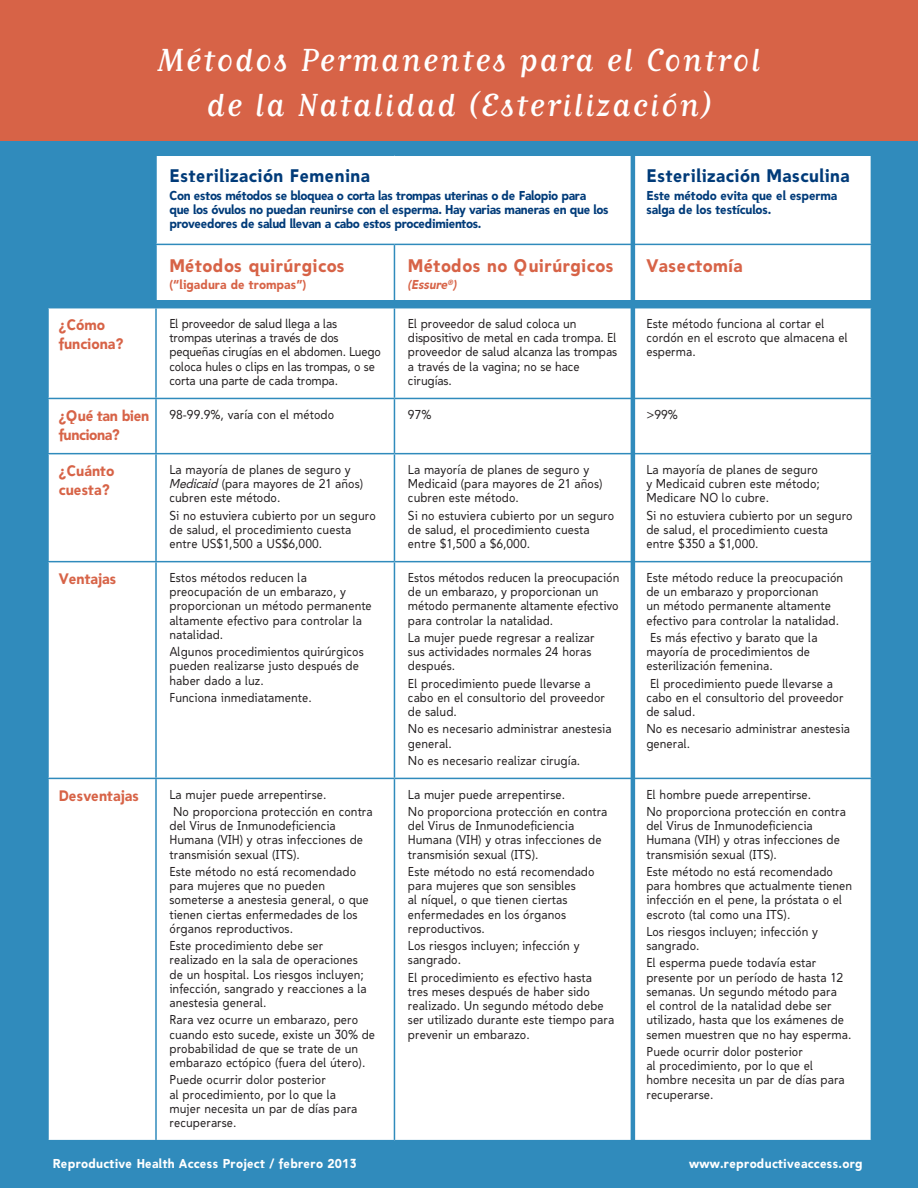
<style>
.page{position:relative;width:918px;height:1188px;background:#308bbc}
.page>*{position:absolute;margin:0;border:0;box-sizing:border-box;transform-origin:0 0}
.t1{font:37.5px/45px "Matrix Script";letter-spacing:.05em;color:#fff;text-align:center}
.t2{font:700 18px "Bawdy";letter-spacing:.025em;color:#d76347}
.t3{font:700 18px "Bawdy";letter-spacing:.025em;color:#013b79}
.method{font:700 15px/19.5px "Bawdy";color:#d76347}
.method-2{font:700 15px/19.5px "Bawdy";letter-spacing:-.03em;color:#d76347}
.body{font:12.75px/14.2px "Bawdy";color:#231f20}
.subhead{font:700 12.75px/14.2px "Bawdy";letter-spacing:-.03em;color:#013b79}
.body-2{font:12.75px/14.2px "Bawdy";letter-spacing:-.02em;color:#231f20}
.body-3{font:700 12.75px "Bawdy";letter-spacing:.02em;color:#fff}
.subhead-2{font:700 12.75px "Bawdy";color:#d76347}
.subhead-3{font:italic 700 12.75px "Bawdy";color:#d76347}
.s1{font-style:italic}
</style>
<div class="page">
<div style="left:157px;top:156px;width:237px;height:144px;background:#fff"></div>
<div style="left:394px;top:156px;width:477px;height:144px;background:#fff"></div>
<div style="left:49px;top:308px;width:822px;height:832px;background:#fff"></div>
<hr style="left:156px;top:244px;width:238px;height:1px;background:#308bbc">
<hr style="left:394px;top:244px;width:239px;height:1px;background:#308bbc">
<hr style="left:394px;top:245px;width:1px;height:62px;background:#308bbc">
<hr style="left:633px;top:244px;width:239px;height:1px;background:#308bbc">
<hr style="left:155px;top:308px;width:2px;height:90px;background:#308bbc">
<hr style="left:394px;top:308px;width:1px;height:90px;background:#308bbc">
<hr style="left:47px;top:398px;width:109px;height:1px;background:#308bbc">
<hr style="left:156px;top:398px;width:238px;height:1px;background:#308bbc">
<hr style="left:155px;top:399px;width:2px;height:54px;background:#308bbc">
<hr style="left:394px;top:398px;width:239px;height:1px;background:#308bbc">
<hr style="left:394px;top:399px;width:1px;height:54px;background:#308bbc">
<hr style="left:633px;top:398px;width:239px;height:1px;background:#308bbc">
<hr style="left:47px;top:453px;width:109px;height:1px;background:#308bbc">
<hr style="left:156px;top:453px;width:238px;height:1px;background:#308bbc">
<hr style="left:155px;top:454px;width:2px;height:107px;background:#308bbc">
<hr style="left:394px;top:453px;width:239px;height:1px;background:#308bbc">
<hr style="left:394px;top:454px;width:1px;height:107px;background:#308bbc">
<hr style="left:633px;top:453px;width:239px;height:1px;background:#308bbc">
<hr style="left:47px;top:561px;width:109px;height:1px;background:#308bbc">
<hr style="left:156px;top:561px;width:238px;height:1px;background:#308bbc">
<hr style="left:155px;top:562px;width:2px;height:216px;background:#308bbc">
<hr style="left:394px;top:561px;width:239px;height:1px;background:#308bbc">
<hr style="left:394px;top:562px;width:1px;height:216px;background:#308bbc">
<hr style="left:633px;top:561px;width:239px;height:1px;background:#308bbc">
<hr style="left:47px;top:778px;width:109px;height:1px;background:#308bbc">
<hr style="left:156px;top:778px;width:238px;height:1px;background:#308bbc">
<hr style="left:155px;top:779px;width:2px;height:361px;background:#308bbc">
<hr style="left:394px;top:778px;width:239px;height:1px;background:#308bbc">
<hr style="left:394px;top:779px;width:1px;height:361px;background:#308bbc">
<hr style="left:633px;top:778px;width:239px;height:1px;background:#308bbc">
<div style="left:0;top:0;width:918px;height:141px;background:#d76347"></div>
<hr style="left:631px;top:148px;width:4px;height:1015px;background:#308bbc">
<p class="t1" style="left:158px;top:37px;width:604px">Métodos Permanentes para el Control de la Natalidad (Esterilización)</p>
<p class="t3" style="left:170px;top:165px;width:202px">Esterilización Femenina</p>
<p class="subhead" style="left:170px;top:188px;width:441px">Con estos métodos se bloquea o corta las trompas uterinas o de Falopio para que los óvulos no puedan reunirse con el esperma. Hay varias maneras en que los proveedores de salud llevan a cabo estos procedimientos.</p>
<p class="t3" style="left:646px;top:165px;width:205px">Esterilización Masculina</p>
<p class="subhead" style="left:646px;top:188px;width:193px">Este método evita que el esperma salga de los testículos.</p>
<p class="t2" style="left:170px;top:254px;width:177px">Métodos quirúrgicos</p>
<p class="subhead-2" style="left:170px;top:277px;width:138px">(“ligadura de trompas”)</p>
<p class="t2" style="left:408px;top:254px;width:207px">Métodos no Quirúrgicos</p>
<p class="subhead-3" style="left:408px;top:277px;width:50px">(Eßßure<sup>®</sup>)</p>
<p class="t2" style="left:646px;top:254px;width:98px">Vasectomía</p>
<p class="method" style="left:59px;top:315px;width:66px">¿Cómo funciona?</p>
<p class="body-2" style="left:170px;top:317px;width:213px">El proveedor de salud llega a las trompas uterinas a través de dos pequeñas cirugías en el abdomen. Luego coloca hules o clips en las trompas, o se corta una parte de cada trompa.</p>
<p class="body" style="left:408px;top:317px;width:211px">El proveedor de salud coloca un dispositivo de metal en cada trompa. El proveedor de salud alcanza las trompas a través de la vagina; no se hace cirugías.</p>
<p class="body" style="left:646px;top:317px;width:203px">Este método funciona al cortar el cordón en el escroto que almacena el esperma.</p>
<p class="method-2" style="left:59px;top:406px;width:92px">¿Qué tan bien funciona?</p>
<p class="body" style="left:170px;top:407px;width:166px">98-99.9%, varía con el método</p>
<p class="body" style="left:408px;top:407px;width:25px">97%</p>
<p class="body" style="left:646px;top:407px;width:33px">&gt;99%</p>
<p class="method" style="left:59px;top:461px;width:57px">¿Cuánto cuesta?</p>
<p class="body" style="left:170px;top:463px;width:195px">La mayoría de planes de seguro y<br><span class="s1">Medicaid</span> (para mayores de 21 años) cubren este método.</p>
<p class="body" style="left:170px;top:508px;width:208px">Si no estuviera cubierto por un seguro de salud, el procedimiento cuesta entre US$1,500 a US$6,000.</p>
<p class="body" style="left:408px;top:463px;width:196px">La mayoría de planes de seguro y<br>Medicaid (para mayores de 21 años) cubren este método.</p>
<p class="body" style="left:408px;top:508px;width:208px">Si no estuviera cubierto por un seguro de salud, el procedimiento cuesta entre $1,500 a $6,000.</p>
<p class="body" style="left:646px;top:463px;width:175px">La mayoría de planes de seguro y Medicaid cubren este método;<br>Medicare NO lo cubre.</p>
<p class="body" style="left:646px;top:508px;width:208px">Si no estuviera cubierto por un seguro de salud, el procedimiento cuesta entre $350 a $1,000.</p>
<p class="method" style="left:59px;top:569px;width:59px">Ventajas</p>
<p class="body" style="left:170px;top:571px;width:204px">Estos métodos reducen la preocupación de un embarazo, y proporcionan un método permanente altamente efectivo para controlar la natalidad.</p>
<p class="body" style="left:170px;top:645px;width:196px">Algunos procedimientos quirúrgicos pueden realizarse justo después de haber dado a luz.</p>
<p class="body" style="left:170px;top:691px;width:144px">Funciona inmediatamente.</p>
<p class="method" style="left:59px;top:786px;width:82px">Desventajas</p>
<p class="body" style="left:170px;top:787px;width:159px">La mujer puede arrepentirse.</p>
<p class="body" style="left:170px;top:805px;width:205px">No proporciona protección en contra del Virus de Inmunodeficiencia<br>Humana (VIH) y otras infecciones de transmisión sexual (ITS).</p>
<p class="body" style="left:170px;top:865px;width:201px">Este método no está recomendado para mujeres que no pueden someterse a anestesia general, o que tienen ciertas enfermedades de los órganos reproductivos.</p>
<p class="body" style="left:170px;top:939px;width:199px">Este procedimiento debe ser realizado en la sala de operaciones de un hospital. Los riesgos incluyen; infección, sangrado y reacciones a la anestesia general.</p>
<p class="body" style="left:170px;top:1013px;width:207px">Rara vez ocurre un embarazo, pero cuando esto sucede, existe un 30% de probabilidad de que se trate de un embarazo ectópico (fuera del útero).</p>
<p class="body" style="left:170px;top:1073px;width:190px">Puede ocurrir dolor posterior<br>al procedimiento, por lo que la mujer necesita un par de días para recuperarse.</p>
<p class="body" style="left:408px;top:571px;width:213px">Estos métodos reducen la preocupación de un embarazo, y proporcionan un método permanente altamente efectivo para controlar la natalidad.</p>
<p class="body" style="left:408px;top:631px;width:188px">La mujer puede regresar a realizar sus actividades normales 24 horas después.</p>
<p class="body" style="left:408px;top:676px;width:199px">El procedimiento puede llevarse a cabo en el consultorio del proveedor de salud.</p>
<p class="body" style="left:408px;top:722px;width:205px">No es necesario administrar anestesia general.</p>
<p class="body" style="left:408px;top:754px;width:174px">No es necesario realizar cirugía.</p>
<p class="body" style="left:408px;top:787px;width:159px">La mujer puede arrepentirse.</p>
<p class="body" style="left:408px;top:805px;width:201px">No proporciona protección en contra del Virus de Inmunodeficiencia<br>Humana (VIH) y otras infecciones de transmisión sexual (ITS).</p>
<p class="body" style="left:408px;top:865px;width:188px">Este método no está recomendado para mujeres que son sensibles<br>al níquel, o que tienen ciertas enfermedades en los órganos reproductivos.</p>
<p class="body" style="left:408px;top:939px;width:173px">Los riesgos incluyen; infección y sangrado.</p>
<p class="body" style="left:408px;top:970px;width:208px">El procedimiento es efectivo hasta tres meses después de haber sido realizado. Un segundo método debe ser utilizado durante este tiempo para prevenir un embarazo.</p>
<p class="body" style="left:646px;top:571px;width:198px">Este método reduce la preocupación de un embarazo y proporcionan<br>un método permanente altamente efectivo para controlar la natalidad.</p>
<p class="body" style="left:646px;top:631px;width:173px">Es más efectivo y barato que la mayoría de procedimientos de esterilización femenina.</p>
<p class="body" style="left:646px;top:676px;width:199px">El procedimiento puede llevarse a cabo en el consultorio del proveedor de salud.</p>
<p class="body" style="left:646px;top:722px;width:205px">No es necesario administrar anestesia general.</p>
<p class="body" style="left:646px;top:787px;width:166px">El hombre puede arrepentirse.</p>
<p class="body" style="left:646px;top:805px;width:201px">No proporciona protección en contra del Virus de Inmunodeficiencia<br>Humana (VIH) y otras infecciones de transmisión sexual (ITS).</p>
<p class="body" style="left:646px;top:865px;width:207px">Este método no está recomendado para hombres que actualmente tienen infección en el pene, la próstata o el escroto (tal como una ITS).</p>
<p class="body" style="left:646px;top:925px;width:173px">Los riesgos incluyen; infección y sangrado.</p>
<p class="body" style="left:646px;top:956px;width:207px">El esperma puede todavía estar presente por un período de hasta 12 semanas. Un segundo método para<br>el control de la natalidad debe ser utilizado, hasta que los exámenes de semen muestren que no hay esperma.</p>
<p class="body" style="left:646px;top:1045px;width:200px">Puede ocurrir dolor posterior<br>al procedimiento, por lo que el hombre necesita un par de días para recuperarse.</p>
<p class="body-3" style="left:53px;top:1156px;width:305px">Reproductive Health Access Project / febrero 2013</p>
<p class="body-3" style="left:689px;top:1156px;width:175px">www.reproductiveaccess.org</p>
</div>
